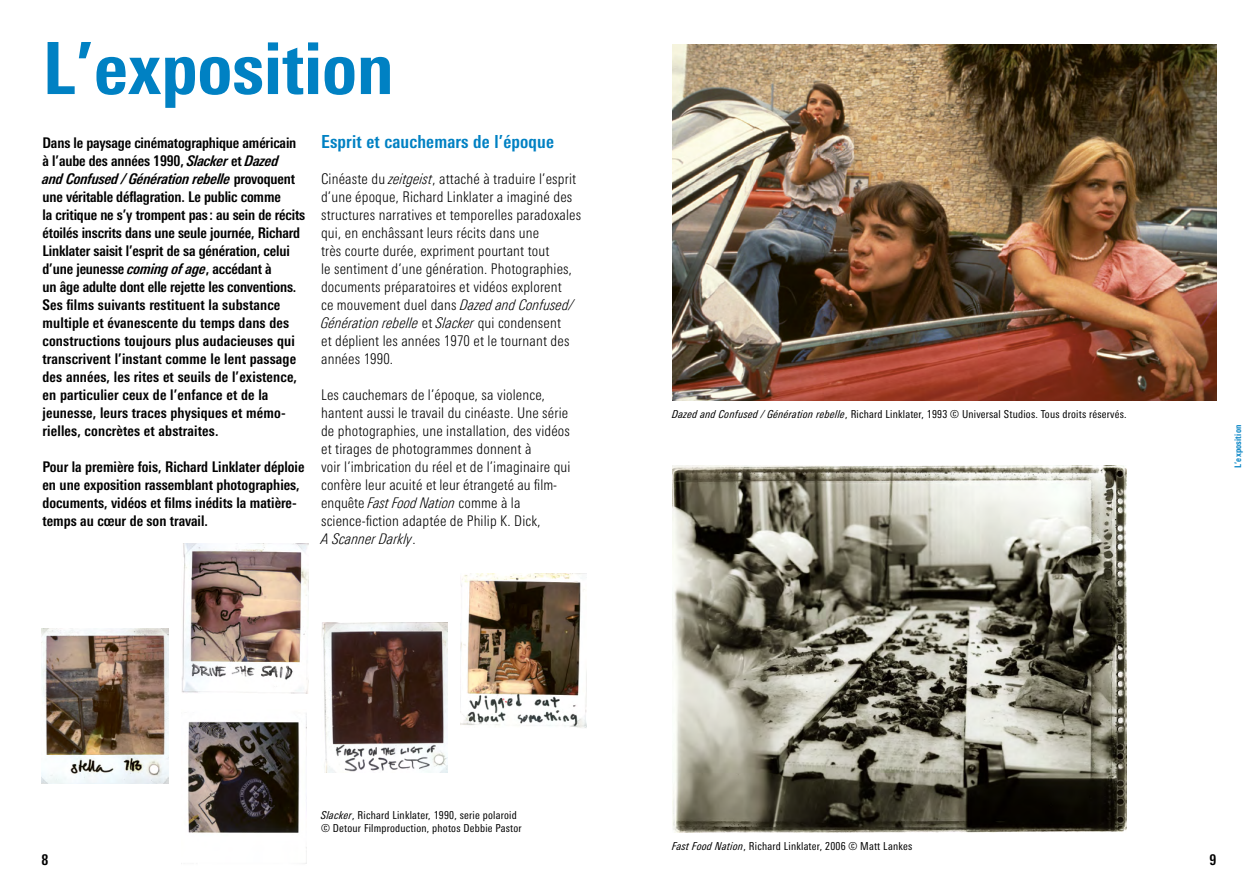
<style>
.page{position:relative;width:1259px;height:893px;background:#fff}
.page>*{position:absolute;margin:0;border:0;box-sizing:border-box;transform-origin:0 0}
.t1{font:800 condensed 72px "Univers Next Pro";color:#0081c3}
.t2{font:700 condensed 18px "Univers Next Pro";letter-spacing:.01em;color:#0081c3}
.t3{font:700 condensed 14.7px/18px "Univers Next Pro";color:#000}
.t4{font:300 condensed 14.7px/18px "Univers Next Pro";letter-spacing:.01em;color:#000}
.t5{font:condensed 10.95px/13.5px "Univers Next Pro";letter-spacing:.02em;color:#000}
.t6{font:700 condensed 9px "Univers Next Pro";letter-spacing:.02em;color:#0081c3}
.s1{font-style:italic}
</style>
<div class="page">
<img style="left:41px;top:629px;width:127px;height:154px">
<img style="left:182px;top:543px;width:126px;height:150px">
<img style="left:188px;top:713px;width:119px;height:151px">
<img style="left:460px;top:574px;width:127px;height:154px">
<img style="left:321px;top:622px;width:127px;height:151px">
<img style="left:672px;top:465px;width:454px;height:367px">
<img style="left:672px;top:44px;width:544px;height:356px">
<h1 class="t1" style="left:43px;top:25px;width:353px">L’exposition</h1>
<p class="t3" style="left:43px;top:134px;width:264px">Dans le paysage cinématographique américain à l’aube des années 1990, <span class="s1">Slacker</span> et <span class="s1">Dazed<br>and Confused / Génération rebelle</span> provoquent une véritable déflagration. Le public comme<br>la critique ne s’y trompent pas : au sein de récits étoilés inscrits dans une seule journée, Richard Linklater saisit l’esprit de sa génération, celui d’une jeunesse <span class="s1">coming of age</span>, accédant à<br>un âge adulte dont elle rejette les conventions.<br>Ses films suivants restituent la substance multiple et évanescente du temps dans des constructions toujours plus audacieuses qui transcrivent l’instant comme le lent passage des années, les rites et seuils de l’existence, en particulier ceux de l’enfance et de la jeunesse, leurs traces physiques et mémo&shy;rielles, concrètes et abstraites.</p>
<p class="t3" style="left:43px;top:458px;width:263px">Pour la première fois, Richard Linklater déploie en une exposition rassemblant photographies, documents, vidéos et films inédits la matière&shy;temps au cœur de son travail.</p>
<p class="t2" style="left:321px;top:131px;width:234px">Esprit et cauchemars de l’époque</p>
<p class="t4" style="left:321px;top:170px;width:262px">Cinéaste du <span class="s1">zeitgeist</span>, attaché à traduire l’esprit d’une époque, Richard Linklater a imaginé des structures narratives et temporelles paradoxales qui, en enchâssant leurs récits dans une<br>très courte durée, expriment pourtant tout<br>le sentiment d’une génération. Photographies, documents préparatoires et vidéos explorent<br>ce mouvement duel dans <span class="s1">Dazed and Confused/ Génération rebelle</span> et <span class="s1">Slacker</span> qui condensent<br>et déplient les années 1970 et le tournant des années 1990.</p>
<p class="t4" style="left:321px;top:386px;width:251px">Les cauchemars de l’époque, sa violence, hantent aussi le travail du cinéaste. Une série de photographies, une installation, des vidéos et tirages de photogrammes donnent à<br>voir l’imbrication du réel et de l’imaginaire qui confère leur acuité et leur étrangeté au film&shy;enquête <span class="s1">Fast Food Nation</span> comme à la science-fiction adaptée de Philip K. Dick,<br><span class="s1">A Scanner Darkly</span>.</p>
<p class="t5" style="left:672px;top:407px;width:456px"><span class="s1">Dazed and Confused / Génération rebelle</span>, Richard Linklater, 1993 © Universal Studios. Tous droits réservés.</p>
<p class="t6" style="left:1232px;top:468px;width:45px;rotate:-90deg">L’exposition</p>
<p class="t5" style="left:321px;top:808px;width:202px"><span class="s1">Slacker</span>, Richard Linklater, 1990, serie polaroid © Detour Filmproduction, photos Debbie Pastor</p>
<p class="t5" style="left:672px;top:839px;width:242px"><span class="s1">Fast Food Nation</span>, Richard Linklater, 2006 © Matt Lankes</p>
<p class="t3" style="left:41px;top:851px;width:8px">8</p>
<p class="t3" style="left:1209px;top:851px;width:8px">9</p>
</div>
